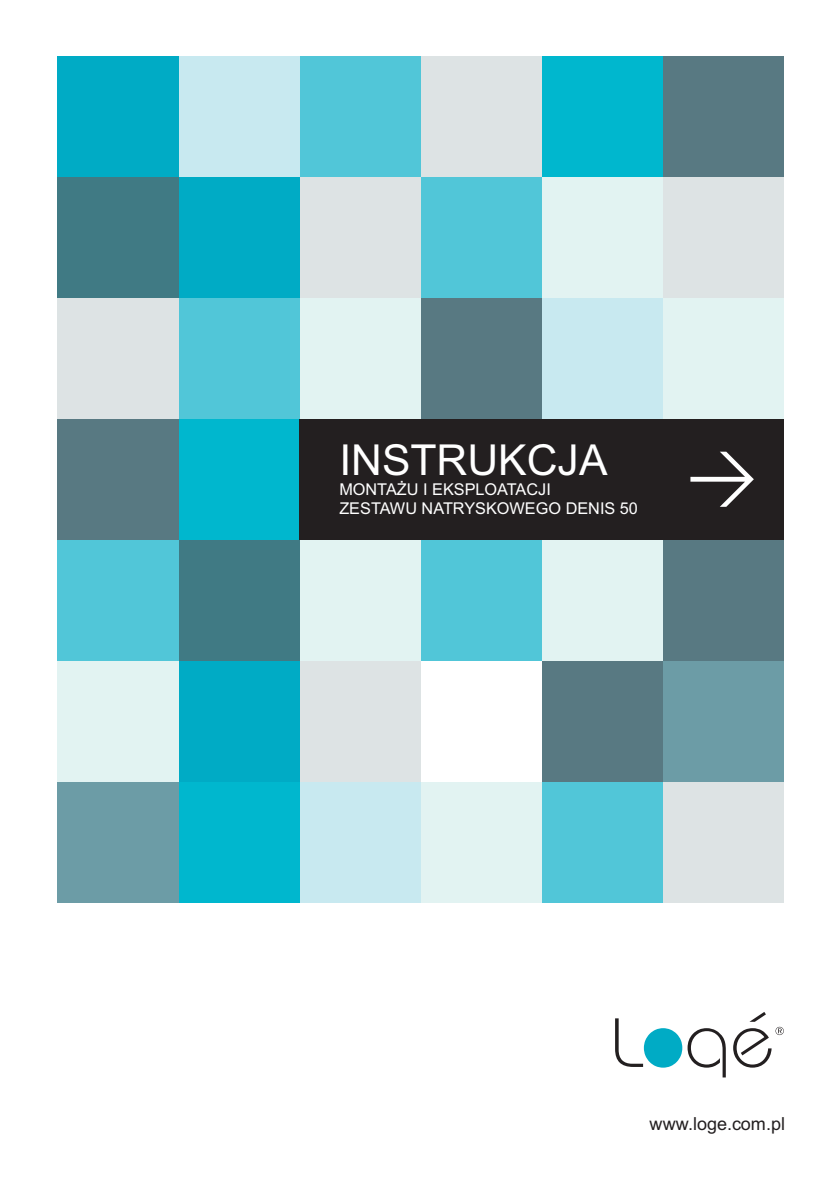
<style>
.page{position:relative;width:840px;height:1191px;background:#fff}
.page>*{position:absolute;margin:0;border:0;box-sizing:border-box;transform-origin:0 0}
.t1{font:42.6px "Arial";color:#fff}
.t2{font:18px "Arial";color:#231f20}
.t3{font:16.2px/19.6px "Arial";color:#fff}
</style>
<div class="page">
<div style="left:662px;top:56px;width:121px;height:121px;background:#587982"></div>
<div style="left:541px;top:56px;width:121px;height:121px;background:#00b7ce"></div>
<div style="left:420px;top:56px;width:121px;height:121px;background:#dde3e4"></div>
<div style="left:299px;top:56px;width:121px;height:121px;background:#51c6d8"></div>
<div style="left:178px;top:56px;width:121px;height:121px;background:#c8e9f0"></div>
<div style="left:57px;top:56px;width:121px;height:121px;background:#00abc5"></div>
<div style="left:662px;top:177px;width:121px;height:121px;background:#dde3e4"></div>
<div style="left:541px;top:177px;width:121px;height:121px;background:#e2f3f2"></div>
<div style="left:420px;top:177px;width:121px;height:121px;background:#51c6d8"></div>
<div style="left:299px;top:177px;width:121px;height:121px;background:#dde3e4"></div>
<div style="left:178px;top:177px;width:121px;height:121px;background:#00abc5"></div>
<div style="left:57px;top:177px;width:121px;height:121px;background:#407a84"></div>
<div style="left:662px;top:298px;width:121px;height:121px;background:#e2f3f2"></div>
<div style="left:541px;top:298px;width:121px;height:121px;background:#c8e9f0"></div>
<div style="left:420px;top:298px;width:121px;height:121px;background:#587982"></div>
<div style="left:299px;top:298px;width:121px;height:121px;background:#e2f3f2"></div>
<div style="left:178px;top:298px;width:121px;height:121px;background:#51c6d8"></div>
<div style="left:57px;top:298px;width:121px;height:121px;background:#dde3e4"></div>
<div style="left:178px;top:419px;width:121px;height:121px;background:#00b7ce"></div>
<div style="left:57px;top:419px;width:121px;height:121px;background:#587982"></div>
<div style="left:662px;top:540px;width:121px;height:121px;background:#587982"></div>
<div style="left:541px;top:540px;width:121px;height:121px;background:#e2f3f2"></div>
<div style="left:420px;top:540px;width:121px;height:121px;background:#51c6d8"></div>
<div style="left:299px;top:540px;width:121px;height:121px;background:#e2f3f2"></div>
<div style="left:178px;top:540px;width:121px;height:121px;background:#407a84"></div>
<div style="left:57px;top:540px;width:121px;height:121px;background:#51c6d8"></div>
<div style="left:662px;top:661px;width:121px;height:121px;background:#6c9ca6"></div>
<div style="left:541px;top:661px;width:121px;height:121px;background:#587982"></div>
<div style="left:299px;top:661px;width:121px;height:121px;background:#dde3e4"></div>
<div style="left:178px;top:661px;width:121px;height:121px;background:#00abc5"></div>
<div style="left:57px;top:661px;width:121px;height:121px;background:#e2f3f2"></div>
<div style="left:662px;top:782px;width:121px;height:121px;background:#dde3e4"></div>
<div style="left:541px;top:782px;width:121px;height:121px;background:#51c6d8"></div>
<div style="left:420px;top:782px;width:121px;height:121px;background:#e2f3f2"></div>
<div style="left:299px;top:782px;width:121px;height:121px;background:#c8e9f0"></div>
<div style="left:178px;top:782px;width:121px;height:121px;background:#00b7ce"></div>
<div style="left:57px;top:782px;width:121px;height:121px;background:#6c9ca6"></div>
<svg style="left:615px;top:1018px;width:110px;height:59px"></svg>
<svg style="left:733px;top:1012px;width:50px;height:55px"></svg>
<div style="left:299px;top:419px;width:484px;height:121px;background:#231f20"></div>
<svg style="left:690px;top:452px;width:63px;height:55px"></svg>
<h1 class="t1" style="left:339px;top:444px;width:269px">INSTRUKCJA</h1>
<p class="t3" style="left:339px;top:480px;width:300px">MONTAŻU I EKSPLOATACJI<br>ZESTAWU NATRYSKOWEGO DENIS 50</p>
<p class="t2" style="left:649px;top:1117px;width:137px">www.loge.com.pl</p>
</div>
